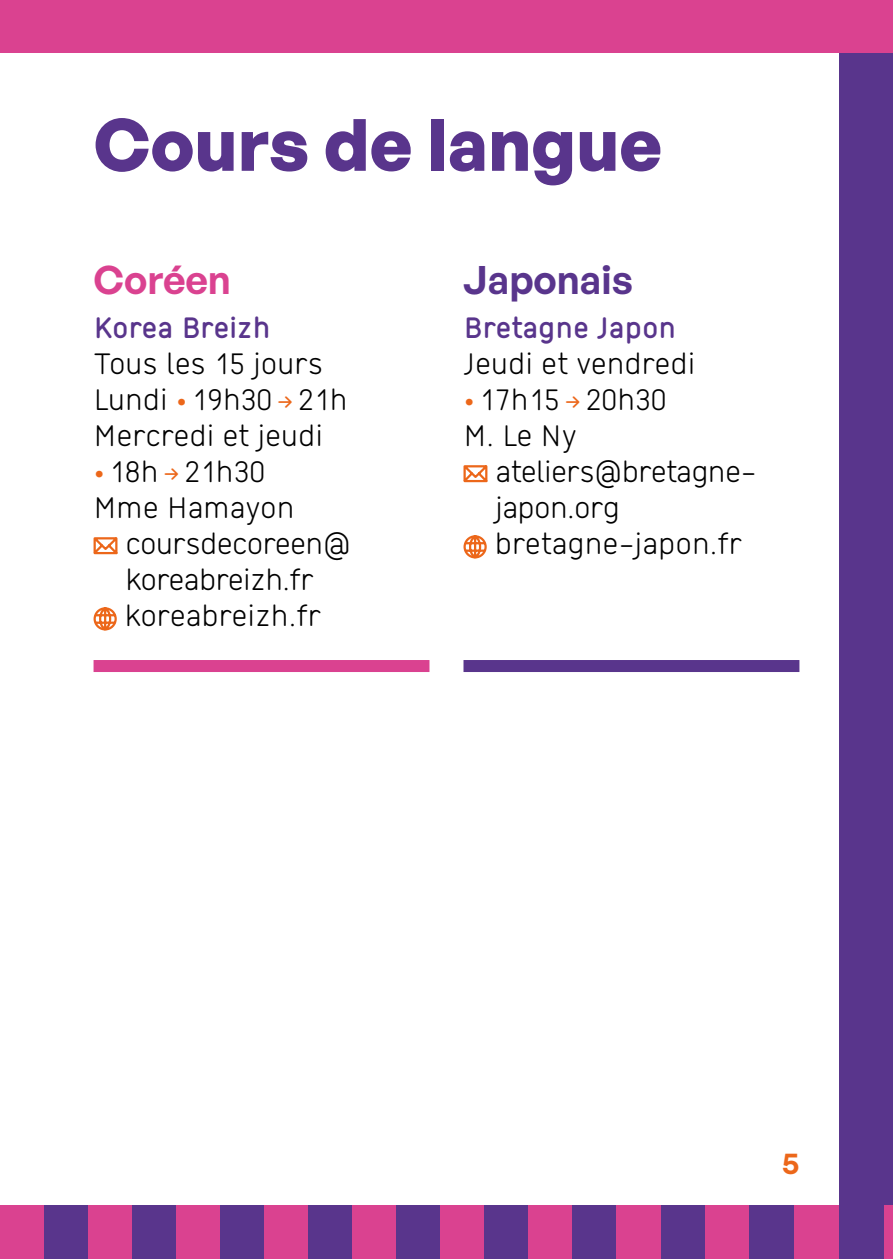
<style>
.page{position:relative;width:893px;height:1259px;background:#fff}
.page>*{position:absolute;margin:0;border:0;box-sizing:border-box;transform-origin:0 0}
.t1{font:700 72px "General Sans";color:#59358c}
.t2{font:600 39px "General Sans";color:#59358c}
.t3{font:600 39px "General Sans";color:#da4290}
.t4{font:31.5px/36px "Citedia";color:#000}
.t5{font:31.5px/36px "Citedia";letter-spacing:-.02em;color:#000}
.t6{font:700 31.5px "Citedia";color:#59358c}
.t7{font:600 30px "General Sans";color:#ec671a}
.s1{color:#ec671a}
</style>
<div class="page">
<div style="left:839px;top:0;width:54px;height:1259px;background:#59358c"></div>
<div style="left:0;top:0;width:893px;height:52px;background:#da4290"></div>
<svg style="left:93px;top:537px;width:25px;height:18px"></svg>
<svg style="left:93px;top:607px;width:24px;height:24px"></svg>
<div style="left:94px;top:660px;width:335px;height:12px;background:#da4290"></div>
<div style="left:0;top:1205px;width:44px;height:54px;background:#da4290"></div>
<div style="left:44px;top:1205px;width:44px;height:54px;background:#59358c"></div>
<div style="left:88px;top:1205px;width:44px;height:54px;background:#da4290"></div>
<div style="left:132px;top:1205px;width:44px;height:54px;background:#59358c"></div>
<div style="left:176px;top:1205px;width:44px;height:54px;background:#da4290"></div>
<div style="left:220px;top:1205px;width:44px;height:54px;background:#59358c"></div>
<div style="left:264px;top:1205px;width:44px;height:54px;background:#da4290"></div>
<div style="left:308px;top:1205px;width:45px;height:54px;background:#59358c"></div>
<div style="left:353px;top:1205px;width:44px;height:54px;background:#da4290"></div>
<div style="left:397px;top:1205px;width:44px;height:54px;background:#59358c"></div>
<div style="left:441px;top:1205px;width:44px;height:54px;background:#da4290"></div>
<div style="left:485px;top:1205px;width:44px;height:54px;background:#59358c"></div>
<div style="left:529px;top:1205px;width:44px;height:54px;background:#da4290"></div>
<div style="left:573px;top:1205px;width:44px;height:54px;background:#59358c"></div>
<div style="left:617px;top:1205px;width:44px;height:54px;background:#da4290"></div>
<div style="left:661px;top:1205px;width:44px;height:54px;background:#59358c"></div>
<div style="left:705px;top:1205px;width:44px;height:54px;background:#da4290"></div>
<div style="left:793px;top:1205px;width:46px;height:54px;background:#da4290"></div>
<div style="left:749px;top:1205px;width:44px;height:54px;background:#59358c"></div>
<svg style="left:463px;top:465px;width:25px;height:18px"></svg>
<svg style="left:463px;top:535px;width:24px;height:24px"></svg>
<div style="left:463px;top:660px;width:336px;height:12px;background:#59358c"></div>
<div style="left:883px;top:1205px;width:10px;height:54px;background:#da4290"></div>
<h1 class="t1" style="left:94px;top:98px;width:570px">Cours de langue</h1>
<p class="t3" style="left:94px;top:254px;width:139px">Coréen</p>
<p class="t6" style="left:94px;top:309px;width:179px">Korea Breizh</p>
<p class="t4" style="left:94px;top:346px;width:255px">Tous les 15 jours<br>Lundi <span class="s1">•</span>19h30<span class="s1">→</span>21h<br>Mercredi et jeudi</p>
<p class="t4" style="left:94px;top:454px;width:173px"><span class="s1">•</span> 18h<span class="s1">→</span>21h30</p>
<p class="t4" style="left:94px;top:490px;width:203px">Mme Hamayon</p>
<p class="t5" style="left:126px;top:526px;width:227px">coursdecoreen@</p>
<p class="t5" style="left:126px;top:562px;width:190px">koreabreizh.fr</p>
<p class="t4" style="left:125px;top:598px;width:198px">koreabreizh.fr</p>
<p class="t2" style="left:463px;top:254px;width:171px">Japonais</p>
<p class="t6" style="left:463px;top:309px;width:214px">Bretagne Japon</p>
<p class="t4" style="left:463px;top:346px;width:233px">Jeudi et vendredi</p>
<p class="t4" style="left:463px;top:382px;width:205px"><span class="s1">•</span> 17h15<span class="s1">→</span>20h30<br>M. Le Ny</p>
<p class="t5" style="left:495px;top:454px;width:264px">ateliers@bretagne&shy;japon.org bretagne-japon.fr</p>
<p class="t7" style="left:782px;top:1143px;width:19px">5</p>
</div>
